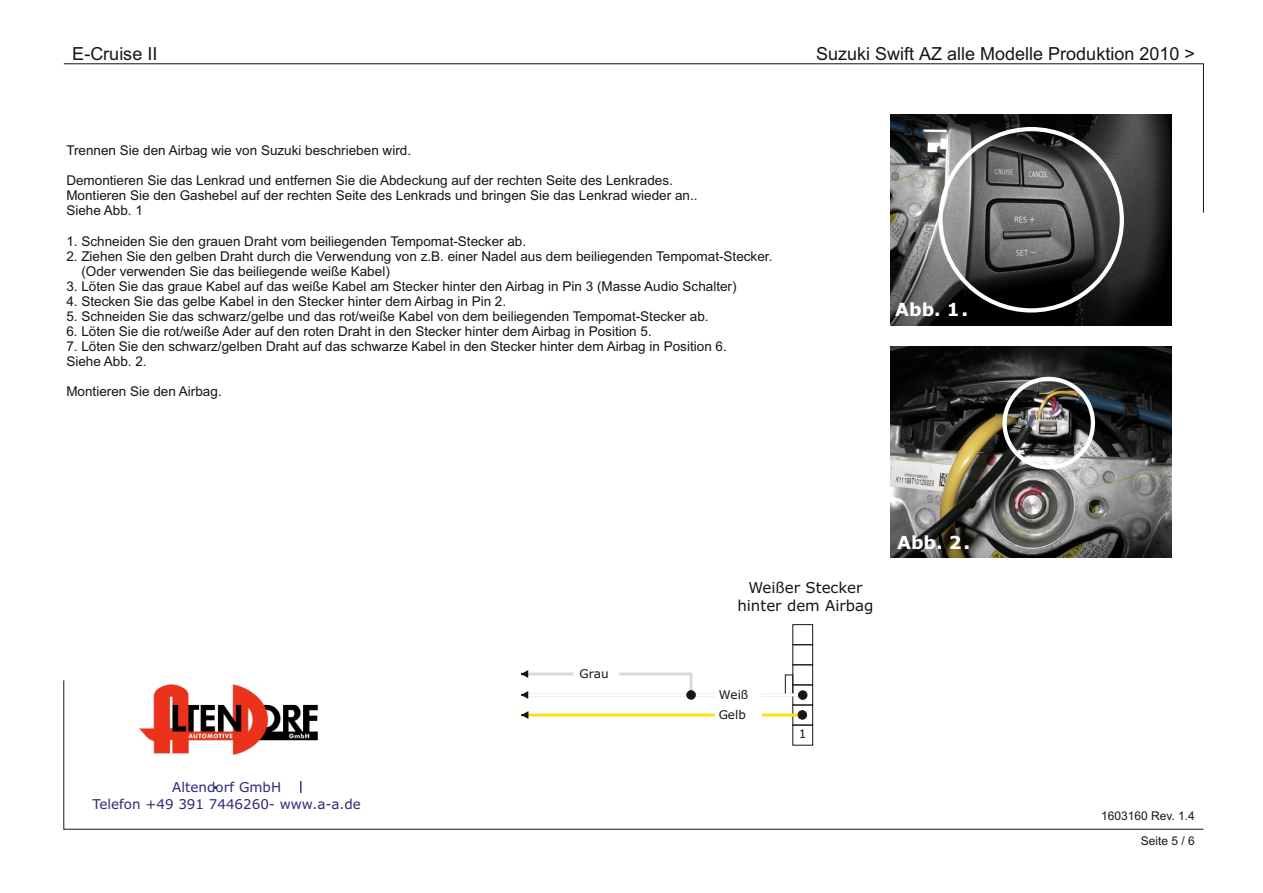
<style>
.page{position:relative;width:1263px;height:893px;background:#fff}
.page>*{position:absolute;margin:0;border:0;box-sizing:border-box;transform-origin:0 0}
.t1{font:18px "Arial";color:#151616}
.t2{font:700 18px "Verdana";color:#fff}
.t3{font:15px/18.3px "Verdana";color:#151616;text-align:center}
.t4{font:13.5px/15.1px "Arial";color:#151616}
.t5{font:13.5px/16.4px "Verdana";color:#2b2b78;text-align:center}
.t6{font:12px "Arial";color:#151616}
.t7{font:12px "Verdana";color:#151616}
.s1{font-family:"Arial";font-weight:400;font-size:36px}
</style>
<div class="page">
<svg style="left:63px;top:63px;width:1141px;height:150px"></svg>
<svg style="left:63px;top:680px;width:1141px;height:149px"></svg>
<img style="left:891px;top:347px;width:281px;height:210px">
<img style="left:891px;top:115px;width:281px;height:210px">
<div style="left:938px;top:127px;width:186px;height:186px;border:4px solid #fff;border-radius:50%"></div>
<div style="left:1002px;top:377px;width:93px;height:92px;border:4px solid #fff;border-radius:50%"></div>
<div style="left:792px;top:624px;width:21px;height:21px;border:1px solid #151616"></div>
<div style="left:792px;top:644px;width:21px;height:21px;border:1px solid #151616"></div>
<div style="left:792px;top:664px;width:21px;height:21px;border:1px solid #151616"></div>
<div style="left:792px;top:684px;width:21px;height:21px;border:1px solid #151616"></div>
<div style="left:792px;top:705px;width:21px;height:20px;border:1px solid #151616"></div>
<div style="left:792px;top:725px;width:21px;height:20px;border:1px solid #151616"></div>
<div style="left:785px;top:674px;width:8px;height:21px;border:1px solid #151616"></div>
<hr style="left:762px;top:713px;width:41px;height:3px;background:#fbe116">
<svg style="left:521px;top:711px;width:7px;height:8px"></svg>
<hr style="left:762px;top:693px;width:41px;height:3px;background:#d9d9da">
<svg style="left:521px;top:691px;width:7px;height:8px"></svg>
<hr style="left:762px;top:694px;width:41px;height:2px;background:#fff">
<div style="left:798px;top:710px;width:9px;height:9px;background:#151616;border:1px solid #151616;border-radius:50%"></div>
<div style="left:798px;top:691px;width:9px;height:8px;background:#151616;border:1px solid #151616;border-radius:50%"></div>
<hr style="left:521px;top:672px;width:52px;height:3px;background:#d9d9da">
<hr style="left:689px;top:674px;width:3px;height:21px;background:#d9d9da">
<hr style="left:619px;top:672px;width:72px;height:3px;background:#d9d9da">
<svg style="left:521px;top:670px;width:7px;height:8px"></svg>
<div style="left:687px;top:690px;width:8px;height:9px;background:#151616;border:1px solid #151616;border-radius:50%"></div>
<img style="left:132px;top:680px;width:197px;height:80px">
<svg style="left:300px;top:781px;width:1px;height:12px"></svg>
<h1 class="t1" style="left:72px;top:47px;width:87px">E-Cruise II</h1>
<p class="t4" style="left:66px;top:144px;width:346px">Trennen Sie den Airbag wie von Suzuki beschrieben wird.</p>
<p class="t4" style="left:66px;top:174px;width:633px">Demontieren Sie das Lenkrad und entfernen Sie die Abdeckung auf der rechten Seite des Lenkrades.<br>Montieren Sie den Gashebel auf der rechten Seite des Lenkrads und bringen Sie das Lenkrad wieder an..<br>Siehe Abb. 1</p>
<p class="t4" style="left:66px;top:234px;width:461px">1. Schneiden Sie den grauen Draht vom beiliegenden Tempomat-Stecker ab.</p>
<p class="t4" style="left:81px;top:250px;width:692px;text-indent:-15px">2. Ziehen Sie den gelben Draht durch die Verwendung von z.B. einer Nadel aus dem beiliegenden Tempomat-Stecker. (Oder verwenden Sie das beiliegende weiße Kabel)</p>
<p class="t4" style="left:66px;top:280px;width:672px">3. Löten Sie das graue Kabel auf das weiße Kabel am Stecker hinter den Airbag in Pin 3 (Masse Audio Schalter)</p>
<p class="t4" style="left:66px;top:295px;width:441px">4. Stecken Sie das gelbe Kabel in den Stecker hinter dem Airbag in Pin 2.</p>
<p class="t4" style="left:66px;top:310px;width:644px">5. Schneiden Sie das schwarz/gelbe und das rot/weiße Kabel von dem beiliegenden Tempomat-Stecker ab.</p>
<p class="t4" style="left:66px;top:325px;width:587px">6. Löten Sie die rot/weiße Ader auf den roten Draht in den Stecker hinter dem Airbag in Position 5.</p>
<p class="t4" style="left:66px;top:340px;width:662px">7. Löten Sie den schwarz/gelben Draht auf das schwarze Kabel in den Stecker hinter dem Airbag in Position 6.<br>Siehe Abb. 2.</p>
<p class="t4" style="left:66px;top:385px;width:157px">Montieren Sie den Airbag.</p>
<h1 class="t1" style="left:816px;top:47px;width:380px">Suzuki Swift AZ alle Modelle Produktion 2010 &gt;</h1>
<h1 class="t2" style="left:895px;top:302px;width:76px">Abb. 1<span class="s1">.</span></h1>
<h1 class="t2" style="left:897px;top:536px;width:76px">Abb. 2<span class="s1">.</span></h1>
<p class="t5" style="left:92px;top:780px;width:270px">Altendorf GmbH<br>Telefon +49 391 7446260- www.a-a.de</p>
<p class="t7" style="left:579px;top:669px;width:31px">Grau</p>
<p class="t3" style="left:737px;top:580px;width:138px">Weißer Stecker hinter dem Airbag</p>
<p class="t7" style="left:719px;top:690px;width:31px">Weiß</p>
<p class="t7" style="left:719px;top:710px;width:29px">Gelb</p>
<p class="t7" style="left:799px;top:728px;width:9px">1</p>
<p class="t6" style="left:1101px;top:811px;width:95px">1603160 Rev. 1.4</p>
<p class="t6" style="left:1141px;top:837px;width:56px">Seite 5 / 6</p>
</div>
